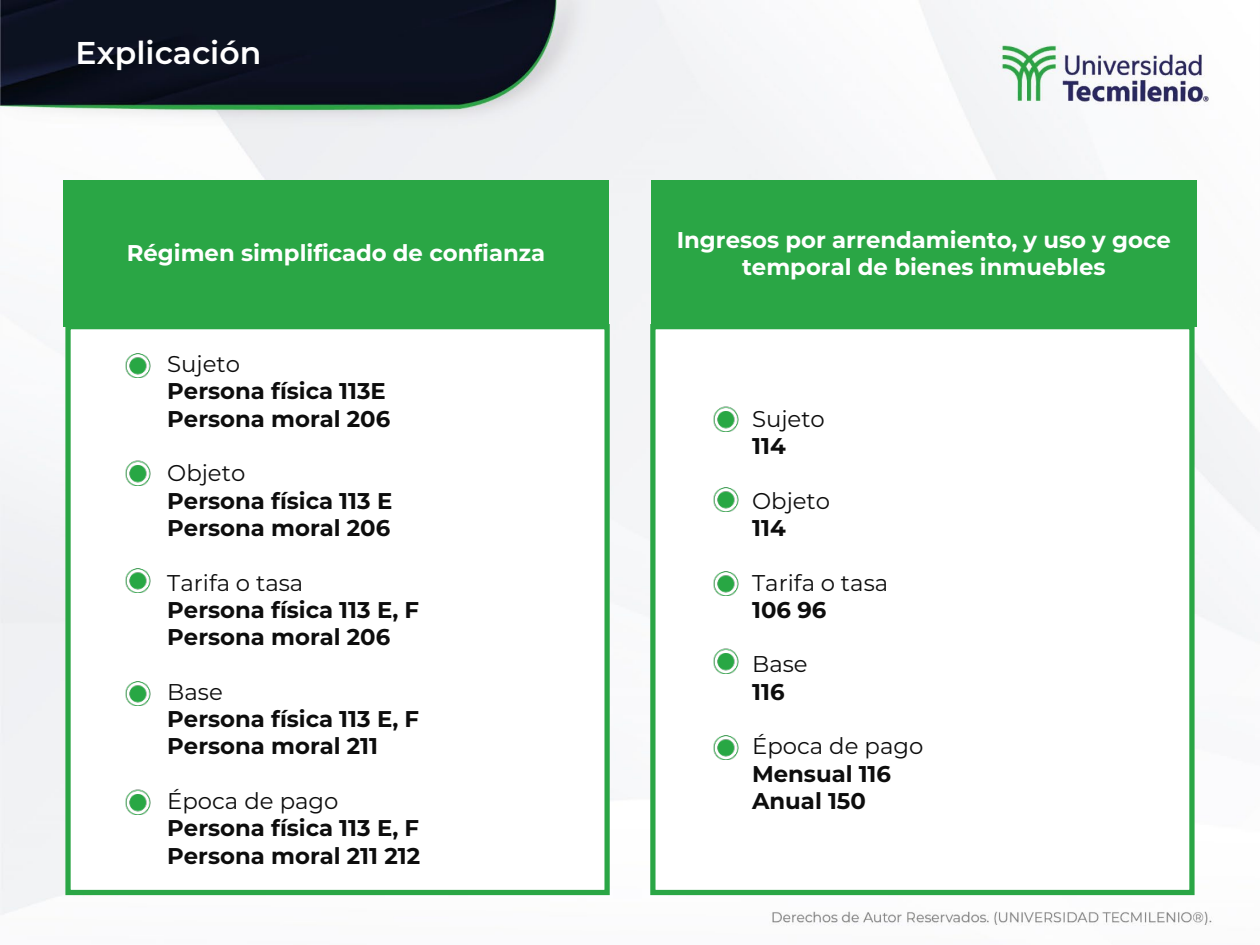
<style>
.page{position:relative;width:1260px;height:945px;background:#fff}
.page>*{position:absolute;margin:0;border:0;box-sizing:border-box;transform-origin:0 0}
.t1{font:600 31.5px "Montserrat";color:#fff}
.t2{font:700 22.75px "Montserrat";color:#0d0d0d}
.t3{font:700 22.75px/27.3px "Montserrat";color:#fff;text-align:center}
.t4{font:22.75px "Montserrat";color:#0d0d0d}
</style>
<div class="page">
<img style="left:0;top:0;width:1260px;height:926px">
<div style="left:68px;top:327px;width:539px;height:565px;background:#fff"></div>
<div style="left:65px;top:324px;width:545px;height:571px;border:5px solid #2aa645"></div>
<div style="left:63px;top:180px;width:546px;height:147px;background:#2aa645"></div>
<div style="left:651px;top:180px;width:546px;height:147px;background:#2aa645"></div>
<div style="left:653px;top:327px;width:539px;height:565px;background:#fff"></div>
<div style="left:650px;top:324px;width:545px;height:571px;border:5px solid #2aa645"></div>
<img style="left:125px;top:353px;width:26px;height:24px">
<img style="left:125px;top:460px;width:26px;height:25px">
<img style="left:125px;top:568px;width:26px;height:25px">
<img style="left:125px;top:681px;width:26px;height:24px">
<img style="left:125px;top:789px;width:26px;height:25px">
<img style="left:713px;top:406px;width:26px;height:25px">
<img style="left:713px;top:487px;width:26px;height:25px">
<img style="left:713px;top:571px;width:26px;height:25px">
<img style="left:713px;top:648px;width:26px;height:25px">
<img style="left:713px;top:735px;width:26px;height:24px">
<h1 class="t1" style="left:76px;top:31px;width:187px">Explicación</h1>
<p class="t3" style="left:127px;top:239px;width:420px">Régimen simplificado de confianza</p>
<p class="t4" style="left:167px;top:348px;width:74px">Sujeto</p>
<p class="t2" style="left:167px;top:375px;width:220px">Persona física 113E</p>
<p class="t2" style="left:167px;top:402px;width:224px">Persona moral 206</p>
<p class="t4" style="left:167px;top:458px;width:80px">Objeto</p>
<p class="t2" style="left:167px;top:484px;width:227px">Persona física 113 E</p>
<p class="t2" style="left:167px;top:511px;width:224px">Persona moral 206</p>
<p class="t4" style="left:167px;top:567px;width:138px">Tarifa o tasa</p>
<p class="t2" style="left:167px;top:593px;width:253px">Persona física 113 E, F</p>
<p class="t2" style="left:167px;top:621px;width:224px">Persona moral 206</p>
<p class="t4" style="left:167px;top:676px;width:57px">Base</p>
<p class="t2" style="left:167px;top:703px;width:253px">Persona física 113 E, F</p>
<p class="t2" style="left:167px;top:730px;width:212px">Persona moral 211</p>
<p class="t4" style="left:167px;top:785px;width:173px">Época de pago</p>
<p class="t2" style="left:167px;top:812px;width:253px">Persona física 113 E, F</p>
<p class="t2" style="left:167px;top:839px;width:255px">Persona moral 211 212</p>
<p class="t3" style="left:677px;top:225px;width:496px">Ingresos por arrendamiento, y uso y goce temporal de bienes inmuebles</p>
<p class="t4" style="left:752px;top:403px;width:74px">Sujeto</p>
<p class="t2" style="left:752px;top:430px;width:35px">114</p>
<p class="t4" style="left:752px;top:485px;width:80px">Objeto</p>
<p class="t2" style="left:752px;top:512px;width:35px">114</p>
<p class="t4" style="left:752px;top:567px;width:138px">Tarifa o tasa</p>
<p class="t2" style="left:752px;top:593px;width:76px">106 96</p>
<p class="t4" style="left:752px;top:649px;width:57px">Base</p>
<p class="t2" style="left:752px;top:675px;width:34px">116</p>
<p class="t4" style="left:752px;top:731px;width:173px">Época de pago</p>
<p class="t2" style="left:752px;top:757px;width:140px">Mensual 116</p>
<p class="t2" style="left:752px;top:784px;width:115px">Anual 150</p>
</div>
